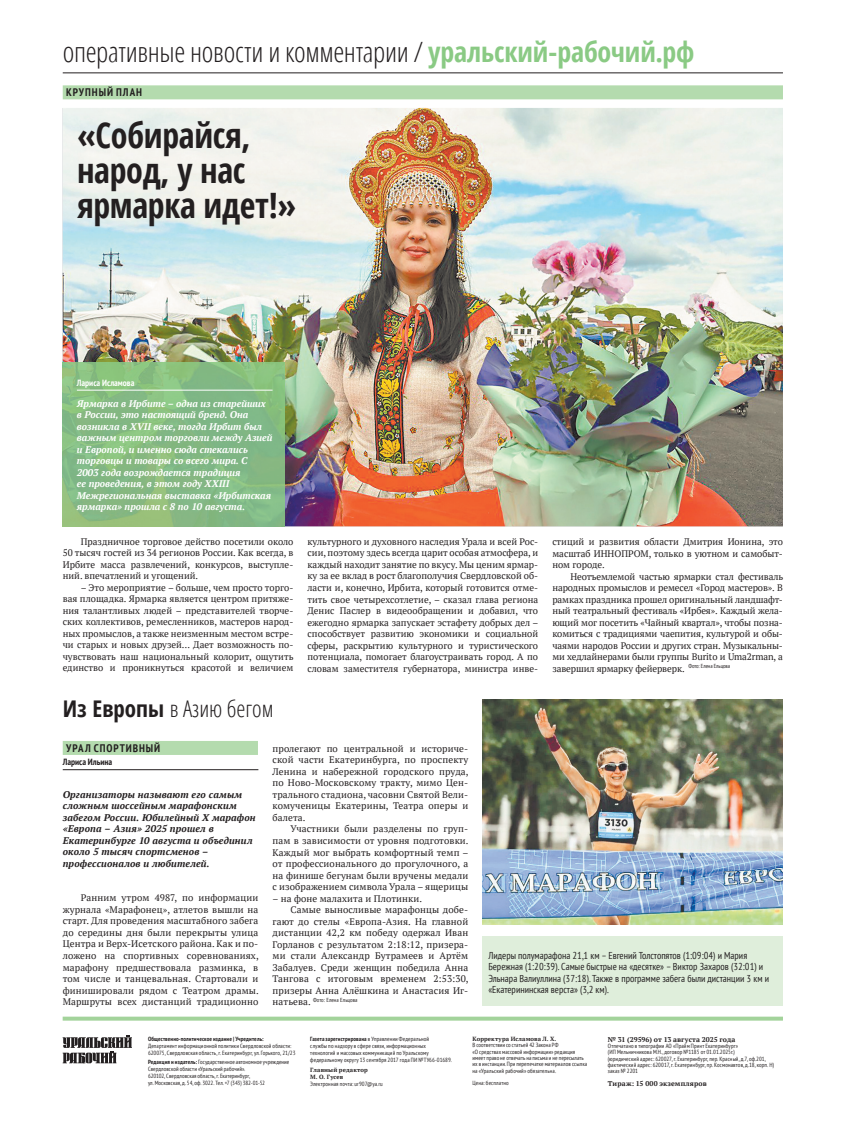
<style>
.page{position:relative;width:845px;height:1134px;background:#fff}
.page>*{position:absolute;margin:0;border:0;box-sizing:border-box;transform-origin:0 0}
.t1{font:700 condensed 35px/35px "Open Sans";letter-spacing:-.01em;color:#231f20}
.t2{font:300 condensed 28px "Open Sans";letter-spacing:-.01em;color:#231f20}
.t3{font:300 condensed 23px "Open Sans";color:#231f20}
.t4{font:700 condensed 11px "PT Sans";letter-spacing:.085em;color:#231f20}
.t5{font:condensed 10px/11.5px "PT Sans";color:#231f20}
.t6{font:italic 700 9.7px/11.5px "PT Serif";color:#fff}
.t7{font:italic 700 9.7px/11.5px "PT Serif";letter-spacing:.015em;color:#231f20}
.t8{font:9.5px/11.5px "PT Serif";letter-spacing:.01em;color:#231f20;text-align:justify}
.t9{font:700 condensed 9px "PT Sans";color:#fff}
.t10{font:700 condensed 9px "PT Sans";color:#231f20}
.t11{font:700 7px "PT Serif";letter-spacing:.015em;color:#231f20}
.t12{font:condensed 6px/6.3px "PT Sans";letter-spacing:.015em;color:#231f20}
.t13{font:700 6px/7.4px "PT Serif";letter-spacing:.02em;color:#231f20}
.t14{font:700 condensed 6px "PT Sans";letter-spacing:.015em;color:#231f20}
.t15{font:condensed 5.8px "PT Sans";letter-spacing:.01em;color:#231f20}
.s1{font-weight:700;color:#8aca84}
.s2{font-weight:700}
.s3{font-family:"PT Serif";font-stretch:normal;font-size:9.5px}
</style>
<div class="page">
<img style="left:63px;top:108px;width:720px;height:418px">
<img style="left:63px;top:362px;width:221px;height:164px">
<svg style="left:63px;top:1036px;width:69px;height:27px"></svg>
<hr style="left:63px;top:72px;width:720px;height:1px;background:#231f20">
<svg style="left:63px;top:1017px;width:720px;height:4px;fill:#a3d39b"></svg>
<img style="left:482px;top:699px;width:301px;height:225px">
<div style="left:63px;top:85px;width:720px;height:14px;background:#b4dbae"></div>
<hr style="left:77px;top:390px;width:195px;height:1px;background:#fff">
<hr style="left:63px;top:769px;width:195px;height:1px;background:#231f20">
<div style="left:63px;top:741px;width:195px;height:14px;background:#b4dbae"></div>
<div style="left:482px;top:936px;width:301px;height:69px;background:#dfeedb"></div>
<h2 class="t2" style="left:63px;top:33px;width:633px">оперативные новости и комментарии / <span class="s1">уральский-рабочий.рф</span></h2>
<p class="t4" style="left:66px;top:85px;width:77px">КРУПНЫЙ ПЛАН</p>
<h1 class="t1" style="left:77px;top:117px;width:221px">«Собирайся, народ, у нас ярмарка идет!»</h1>
<p class="t9" style="left:77px;top:377px;width:59px">Лариса Исламова</p>
<p class="t6" style="left:77px;top:398px;width:197px">Ярмарка в Ирбите – одна из старейших в России, это настоящий бренд. Она возникла в XVII веке, тогда Ирбит был важным центром торговли между Азией и Европой, и именно сюда стекались торговцы и товары со всего мира. С<br>2003 года возрождается традиция<br>ее проведения, в этом году ХХIII Межрегиональная выставка «Ирбитская ярмарка» прошла с 8 по 10 августа.</p>
<p class="t8" style="left:63px;top:536px;width:232px;text-indent:18px">Праздничное торговое действо посетили около 50 тысяч гостей из 34 регионов России. Как всегда, в Ирбите масса развлечений, конкурсов, выступле&shy;ний. впечатлений и угощений.</p>
<p class="t8" style="left:63px;top:582px;width:232px;text-indent:18px">– Это мероприятие – больше, чем просто торго&shy;вая площадка. Ярмарка является центром притяже&shy;ния талантливых людей – представителей творче&shy;ских коллективов, ремесленников, мастеров народ&shy;ных промыслов, а также неизменным местом встре&shy;чи старых и новых друзей… Дает возможность по&shy;чувствовать наш национальный колорит, ощутить единство и проникнуться красотой и величием</p>
<h3 class="t3" style="left:63px;top:693px;width:212px"><span class="s2">Из Европы</span> в Азию бегом</h3>
<p class="t8" style="left:307px;top:536px;width:232px">культурного и духовного наследия Урала и всей Рос&shy;сии, поэтому здесь всегда царит особая атмосфера, и каждый находит занятие по вкусу. Мы ценим ярмар&shy;ку за ее вклад в рост благополучия Свердловской об&shy;ласти и, конечно, Ирбита, который готовится отме&shy;тить свое четырехсотлетие, – сказал глава региона Денис Паслер в видеообращении и добавил, что ежегодно ярмарка запускает эстафету добрых дел – способствует развитию экономики и социальной сферы, раскрытию культурного и туристического потенциала, помогает благоустраивать город. А по словам заместителя губернатора, министра инве-</p>
<p class="t8" style="left:552px;top:536px;width:232px">стиций и развития области Дмитрия Ионина, это масштаб ИННОПРОМ, только в уютном и самобыт&shy;ном городе.</p>
<p class="t8" style="left:552px;top:570px;width:232px;text-indent:18px">Неотъемлемой частью ярмарки стал фестиваль народных промыслов и ремесел «Город мастеров». В рамках праздника прошел оригинальный ландшафт&shy;ный театральный фестиваль «Ирбея». Каждый жела&shy;ющий мог посетить «Чайный квартал», чтобы позна&shy;комиться с традициями чаепития, культурой и обы&shy;чаями народов России и других стран. Музыкальны&shy;ми хедлайнерами были группы Burito и Uma2rman, а завершил ярмарку фейерверк. <sup>Фото:</sup> <sup>Елена</sup> <sup>Ельцова</sup></p>
<p class="t4" style="left:66px;top:741px;width:95px">УРАЛ СПОРТИВНЫЙ</p>
<p class="t8" style="left:272px;top:743px;width:197px">пролегают по центральной и историче&shy;ской части Екатеринбурга, по проспекту Ленина и набережной городского пруда, по Ново-Московскому тракту, мимо Цен&shy;трального стадиона, часовни Святой Вели&shy;комученицы Екатерины, Театра оперы и балета.</p>
<p class="t8" style="left:272px;top:823px;width:197px;text-indent:18px">Участники были разделены по груп&shy;пам в зависимости от уровня подготовки.<br>Каждый мог выбрать комфортный темп – от профессионального до прогулочного, а на финише бегунам были вручены медали с изображением символа Урала – ящерицы</p>
<p class="t8" style="left:272px;top:892px;width:151px">– на фоне малахита и Плотинки.</p>
<p class="t8" style="left:290px;top:904px;width:179px">Самые выносливые марафонцы добе-</p>
<p class="t8" style="left:272px;top:915px;width:197px">гают до стелы «Европа-Азия. На главной</p>
<p class="t8" style="left:272px;top:927px;width:197px">дистанции 42,2 км победу одержал Иван</p>
<p class="t8" style="left:272px;top:938px;width:197px">Горланов с результатом 2:18:12, призера-</p>
<p class="t8" style="left:272px;top:950px;width:197px">ми стали Александр Бутрамеев и Артём</p>
<p class="t8" style="left:272px;top:961px;width:197px">Забалуев. Среди женщин победила Анна</p>
<p class="t8" style="left:272px;top:973px;width:197px">Тангова с итоговым временем 2:53:30,</p>
<p class="t8" style="left:272px;top:984px;width:197px">призеры Анна Алёшкина и Анастасия Иг-</p>
<p class="t15" style="left:272px;top:996px;width:87px"><span class="s3">натьева.</span> Фото: Елена Ельцова</p>
<p class="t10" style="left:63px;top:756px;width:51px">Лариса Ильина</p>
<p class="t7" style="left:63px;top:789px;width:194px">Организаторы называют его самым сложным шоссейным марафонским забегом России. Юбилейный Х марафон «Европа – Азия» 2025 прошел в<br>Екатеринбурге 10 августа и объединил около 5 тысяч спортсменов – профессионалов и любителей.</p>
<p class="t8" style="left:63px;top:892px;width:197px;text-indent:18px">Ранним утром 4987, по информации журнала «Марафонец», атлетов вышли на старт. Для проведения масштабного забега до середины дня были перекрыты улица Центра и Верх-Исетского района. Как и по&shy;ложено на спортивных соревнованиях, марафону предшествовала разминка, в том числе и танцевальная. Стартовали и финишировали рядом с Театром драмы.<br>Маршруты всех дистанций традиционно</p>
<p class="t5" style="left:488px;top:949px;width:282px">Лидеры полумарафона 21,1 км – Евгений Толстопятов (1:09:04) и Мария Бережная (1:20:39). Самые быстрые на «десятке» – Виктор Захаров (32:01) и Эльнара Валиуллина (37:18). Также в программе забега были дистанции 3 км и «Екатерининская верста» (3,2 км).</p>
<p class="t14" style="left:148px;top:1034px;width:117px">Общественно-политическое издание | Учредитель:</p>
<p class="t12" style="left:148px;top:1042px;width:149px;line-height:7px">Департамент информационной политики Свердловской области:<br>620075, Свердловская область, г. Екатеринбург, ул. Горького, 21 / 23</p>
<p class="t12" style="left:148px;top:1059px;width:143px;line-height:7px"><span class="s2">Редакция и издатель:</span> Государственное автономное учреждение Свердловской области «Уральский рабочий».<br>620102, Свердловская область, г. Екатеринбург,<br>ул. Московская, д. 54, оф. 3022. Тел. +7 (343) 382-01-52</p>
<p class="t12" style="left:310px;top:1035px;width:143px;line-height:7px"><span class="s2">Газета зарегистрирована</span> в Управлении Федеральной<br>службы по надзору в сфере связи, информационных технологий и массовых коммуникаций по Уральскому федеральному округу 13 сентября 2017 года ПИ №ТУ66-01689.</p>
<p class="t13" style="left:310px;top:1066px;width:59px">Главный редактор<br>М. О. Гусев</p>
<p class="t12" style="left:310px;top:1081px;width:74px">Электронная почта: ur907@ya.ru</p>
<p class="t13" style="left:472px;top:1035px;width:85px">Корректура Исламова Л. Х.</p>
<p class="t12" style="left:472px;top:1042px;width:116px">В соответствии со статьей 42 Закона РФ<br>«О средствах массовой информации» редакция имеет право не отвечать на письма и не пересылать их в инстанции. При перепечатке материалов ссылка на «Уральский рабочий» обязательна.</p>
<p class="t12" style="left:472px;top:1080px;width:38px">Цена: бесплатно</p>
<p class="t11" style="left:608px;top:1035px;width:129px">№ 31 (29596) от 13 августа 2025 года</p>
<p class="t12" style="left:608px;top:1043px;width:168px">Отпечатано в типографии АО «Прайм Принт Екатеринбург»<br>(ИП Мельничникова М.Н., договор №1185 от 01.01.2025г.)<br>(юридический адрес: 620027, г. Екатеринбург, пер. Красный, д.7, оф.201, фактический адрес: 620017, г. Екатеринбург, пр. Космонавтов, д.18, корп. Н) заказ № 2201</p>
<p class="t11" style="left:608px;top:1079px;width:100px">Тираж: 15 000 экземпляров</p>
</div>
